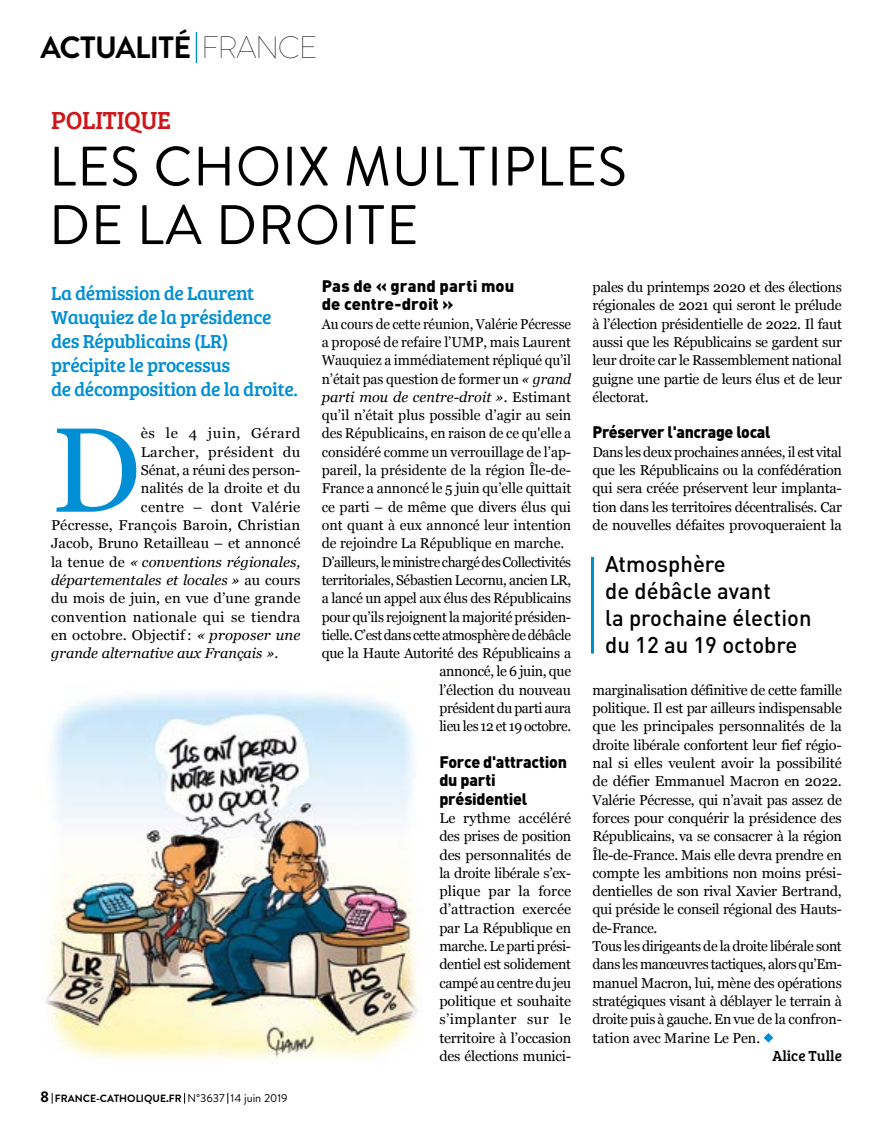
<style>
.page{position:relative;width:893px;height:1140px;background:#fff}
.page>*{position:absolute;margin:0;border:0;box-sizing:border-box;transform-origin:0 0}
.t1{font:119.85px "Georgia";color:#008fd4}
.t2{font:55.5px/58.5px "Brandon Text";letter-spacing:.02em;color:#000}
.t3{font:700 30.75px "Brandon Text";letter-spacing:-.03em;color:#000}
.t4{font:25.5px "Bree Serif";letter-spacing:-.01em;color:#cd171a}
.t5{font:500 22.5px/27px "DIN Pro";color:#000}
.t6{font:19.5px/24px "Bree Serif";letter-spacing:-.02em;color:#008fd4}
.t7{font:900 16.5px/18.3px "DIN Pro";letter-spacing:-.015em;color:#000}
.t8{font:900 16.5px/18.3px "DIN Pro";letter-spacing:.005em;color:#000}
.t9{font:900 16.5px "DIN Pro";letter-spacing:-.015em;color:#000;scale:.96 1}
.t10{font:15px "Bree Serif";color:#000}
.t11{font:14.25px/18.3px "Georgia";letter-spacing:-.015em;color:#000;text-align:justify}
.t12{font:14.25px "Georgia";letter-spacing:-.015em;color:#000;scale:.96 1}
.t13{font:italic 14.25px "Georgia";color:#000}
.t14{font:14.25px "Georgia";letter-spacing:.025em;color:#000;scale:1.05 1}
.t15{font:14.25px "Georgia";letter-spacing:.01em;color:#000;scale:1.05 1}
.t16{font:italic 14.25px "Georgia";color:#000;scale:1.04 1}
.t17{font:14.25px "Georgia";letter-spacing:.015em;color:#000;scale:1.05 1}
.t18{font:14.25px "Georgia";letter-spacing:.005em;color:#000;scale:1.05 1}
.t19{font:14.25px "Georgia";letter-spacing:.005em;color:#000;scale:1.04 1}
.t20{font:14.25px "Georgia";letter-spacing:.035em;color:#000;scale:1.05 1}
.t21{font:700 10.5px "Brandon Text";color:#000}
.s1{font-weight:100}
.s2{font-style:normal}
.s3{font-style:italic}
.s4{font-size:15px}
.s5{font-weight:400;font-size:11.25px}
</style>
<div class="page">
<svg style="left:764px;top:1033px;width:9px;height:9px"></svg>
<hr style="left:196px;top:32px;width:1px;height:31px;background:#008fd4">
<hr style="left:591px;top:557px;width:3px;height:96px;background:#008fd4">
<img style="left:45px;top:693px;width:374px;height:367px">
<h3 class="t3" style="left:40px;top:26px;width:278px">ACTUALITÉ <span class="s1">FRANCE</span></h3>
<h3 class="t4" style="left:51px;top:101px;width:121px">POLITIQUE</h3>
<h2 class="t2" style="left:49px;top:135px;width:579px">LES CHOIX MULTIPLES<br>DE LA DROITE</h2>
<h3 class="t6" style="left:51px;top:280px;width:248px">La démission de Laurent<br>Wauquiez de la présidence des Républicains (LR) précipite le processus<br>de décomposition de la droite.</h3>
<h1 class="t1" style="left:51px;top:383px;width:91px">D</h1>
<p class="t20" style="left:141px;top:423px;width:154px">ès le 4 juin, Gérard</p>
<p class="t14" style="left:141px;top:441px;width:154px">Larcher, président du</p>
<p class="t11" style="left:141px;top:460px;width:161px">Sénat, a réuni des person-</p>
<p class="t11" style="left:141px;top:479px;width:161px">nalités de la droite et du</p>
<p class="t14" style="left:141px;top:496px;width:154px">centre – dont Valérie</p>
<p class="t15" style="left:51px;top:514px;width:239px">Pécresse, François Baroin, Christian</p>
<p class="t11" style="left:51px;top:533px;width:251px">Jacob, Bruno Retailleau – et annoncé</p>
<p class="t16" style="left:51px;top:551px;width:241px"><span class="s2">la tenue de</span> « conventions régionales,</p>
<p class="t13" style="left:51px;top:569px;width:251px">départementales et locales » <span class="s2">au cours</span></p>
<p class="t19" style="left:51px;top:588px;width:241px">du mois de juin, en vue d’une grande</p>
<p class="t17" style="left:51px;top:606px;width:239px">convention nationale qui se tiendra</p>
<p class="t18" style="left:51px;top:624px;width:239px">en octobre. Objectif: <span class="s3">« proposer une</span></p>
<p class="t13" style="left:51px;top:643px;width:229px">grande alternative aux Français »<span class="s2">.</span></p>
<p class="t21" style="left:40px;top:1091px;width:249px"><span class="s4">8</span> FRANCE-CATHOLIQUE.FR <span class="s5">N°3637 14 juin 2019</span></p>
<p class="t8" style="left:322px;top:276px;width:194px">Pas de « grand parti mou de centre-droit »</p>
<p class="t12" style="left:322px;top:313px;width:261px">Au cours de cette réunion, Valérie Pécresse</p>
<p class="t11" style="left:322px;top:332px;width:251px">a proposé de refaire l’UMP, mais Laurent</p>
<p class="t11" style="left:322px;top:350px;width:251px">Wauquiez a immédiatement répliqué qu’il</p>
<p class="t11" style="left:322px;top:369px;width:251px">n’était pas question de former un <span class="s3">« grand</span></p>
<p class="t13" style="left:322px;top:386px;width:251px">parti mou de centre-droit ». <span class="s2">Estimant</span></p>
<p class="t11" style="left:322px;top:405px;width:251px">qu’il n’était plus possible d’agir au sein</p>
<p class="t11" style="left:322px;top:424px;width:251px">des Républicains, en raison de ce qu'elle a</p>
<p class="t11" style="left:322px;top:442px;width:251px">considéré comme un verrouillage de l’ap-</p>
<p class="t11" style="left:322px;top:460px;width:251px">pareil, la présidente de la région Île-de-</p>
<p class="t11" style="left:322px;top:479px;width:251px">France a annoncé le 5 juin qu’elle quittait</p>
<p class="t11" style="left:322px;top:497px;width:251px">ce parti – de même que divers élus qui</p>
<p class="t11" style="left:322px;top:515px;width:251px">ont quant à eux annoncé leur intention</p>
<p class="t11" style="left:322px;top:533px;width:244px">de rejoindre La République en marche.</p>
<p class="t12" style="left:322px;top:551px;width:261px">D’ailleurs, le ministre chargé des Collectivités</p>
<p class="t11" style="left:322px;top:570px;width:251px">territoriales, Sébastien Lecornu, ancien LR,</p>
<p class="t11" style="left:322px;top:588px;width:251px">a lancé un appel aux élus des Républicains</p>
<p class="t11" style="left:322px;top:607px;width:251px">pour qu’ils rejoignent la majorité présiden-</p>
<p class="t12" style="left:322px;top:624px;width:261px">tielle. C’est dans cette atmosphère de débâcle</p>
<p class="t11" style="left:322px;top:643px;width:251px">que la Haute Autorité des Républicains a</p>
<p class="t11" style="left:439px;top:662px;width:133px">annoncé, le 6 juin, que</p>
<p class="t11" style="left:439px;top:680px;width:133px">l’élection du nouveau</p>
<p class="t11" style="left:439px;top:698px;width:133px">président du parti aura</p>
<p class="t11" style="left:439px;top:716px;width:133px">lieu les 12 et 19 octobre.</p>
<p class="t7" style="left:439px;top:751px;width:129px">Force d'attraction du parti présidentiel</p>
<p class="t11" style="left:439px;top:808px;width:133px">Le rythme accéléré des prises de position des personnalités de la droite libérale s’ex&shy;plique par la force d’attraction exercée par La République en marche. Le parti prési&shy;dentiel est solidement campé au centre du jeu politique et souhaite s’implanter sur le territoire à l’occasion des élections munici-</p>
<p class="t11" style="left:592px;top:277px;width:251px">pales du printemps 2020 et des élections régionales de 2021 qui seront le prélude à l’élection présidentielle de 2022. Il faut aussi que les Républicains se gardent sur leur droite car le Rassemblement national guigne une partie de leurs élus et de leur électorat.</p>
<p class="t9" style="left:592px;top:419px;width:187px">Préserver l'ancrage local</p>
<p class="t11" style="left:592px;top:442px;width:251px">Dans les deux prochaines années, il est vital que les Républicains ou la confédération qui sera créée préservent leur implanta&shy;tion dans les territoires décentralisés. Car de nouvelles défaites provoqueraient la</p>
<h3 class="t5" style="left:605px;top:549px;width:208px">Atmosphère<br>de débâcle avant<br>la prochaine élection du 12 au 19 octobre</h3>
<p class="t11" style="left:592px;top:680px;width:251px;text-align:left">marginalisation définitive de cette famille politique. Il est par ailleurs indispensable que les principales personnalités de la droite libérale confortent leur fief régio&shy;nal si elles veulent avoir la possibilité de défier Emmanuel Macron en 2022.<br>Valérie Pécresse, qui n’avait pas assez de forces pour conquérir la présidence des Républicains, va se consacrer à la région Île-de-France. Mais elle devra prendre en compte les ambitions non moins prési&shy;dentielles de son rival Xavier Bertrand, qui préside le conseil régional des Hauts&shy;de-France.<br>Tous les dirigeants de la droite libérale sont dans les manœuvres tactiques, alors qu’Em&shy;manuel Macron, lui, mène des opérations stratégiques visant à déblayer le terrain à droite puis à gauche. En vue de la confron&shy;tation avec Marine Le Pen.</p>
<p class="t10" style="left:772px;top:1044px;width:71px">Alice Tulle</p>
</div>
